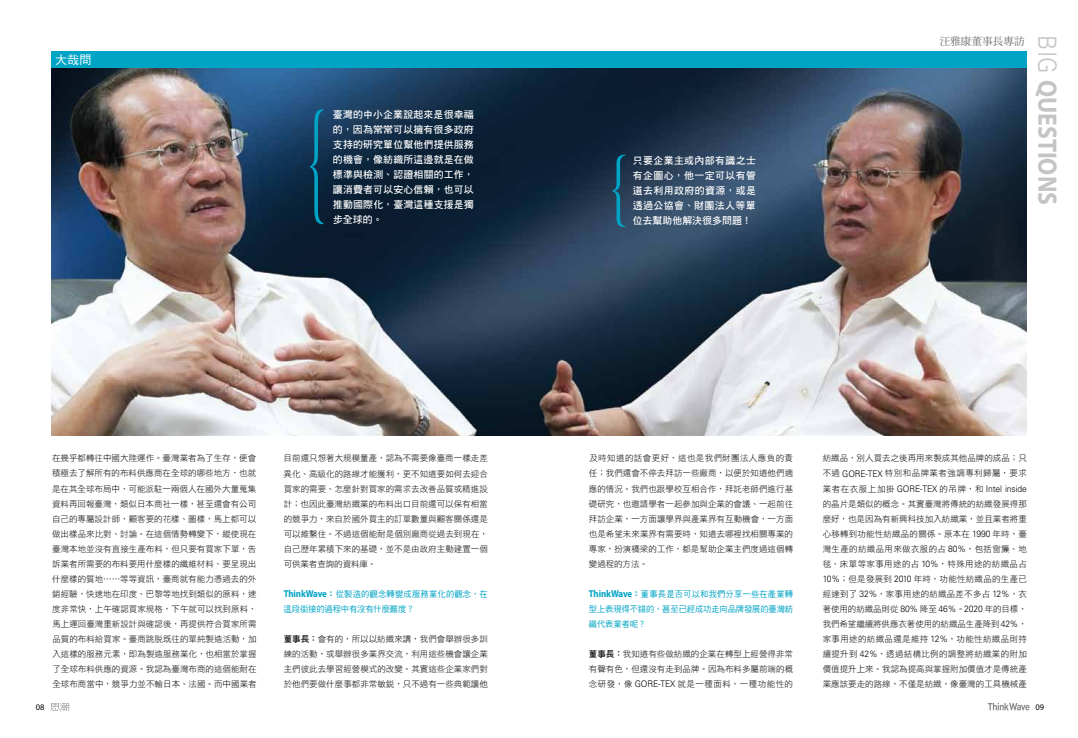
<style>
.page{position:relative;width:1078px;height:738px;background:#fff}
.page>*{position:absolute;margin:0;border:0;box-sizing:border-box;transform-origin:0 0}
.t1{font:700 26.7px "Myriad Pro";color:#c3c4c4;scale:.89 1}
.t2{font:12px "DF Hei Std W5";color:#fff}
.t3{font:10.6px "DF Ming Std W7";color:#797878}
.t4{font:9.9px/15px "DF Hei Std W7";letter-spacing:.015em;color:#fff;text-align:justify}
.t5{font:300 9.1px "Univers LT Std";letter-spacing:-.01em;color:#000;scale:.93 1}
.t6{font:8.5px/15px "DF Hei Std W3";color:#000;text-align:justify}
.t7{font:8.5px/15px "DF Hei Std W5";letter-spacing:-.01em;color:#00a4c5;text-align:justify}
.t8{font:8.5px/15px "DF Hei Std W5";letter-spacing:.03em;color:#00a4c5}
.t9{font:8.5px "Myriad Pro";color:#000}
.s1{font-family:"Univers LT Std";font-weight:300;font-size:24.9px}
.s2{font-family:"Myriad Pro";font-weight:700;font-size:10px}
.s3{font-family:"DF Hei Std W9"}
.s4{font-family:"DF Hei Std W7"}
.s5{font-family:"Univers LT Std";font-weight:300;font-size:9.1px}
.s6{font-family:"DF Hei Std W3";font-weight:400;font-size:8.5px}
</style>
<div class="page">
<svg style="left:987px;top:703px;width:42px;height:6px"></svg>
<svg style="left:50px;top:703px;width:19px;height:7px"></svg>
<img style="left:51px;top:67px;width:975px;height:368px">
<svg style="left:309px;top:109px;width:14px;height:115px;background:#0c4c6a"></svg>
<svg style="left:611px;top:154px;width:14px;height:73px"></svg>
<div style="left:51px;top:51px;width:975px;height:16px;background:#00a4c5"></div>
<h2 class="t2" style="left:55px;top:53px;width:38px">大哉問</h2>
<p class="t4" style="left:333px;top:106px;width:142px">臺灣的中小企業說起來是很幸福的，因為常常可以擁有很多政府支持的研究單位幫他們提供服務的機會，像紡織所這邊就是在做標準與檢測、認證相關的工作，讓消費者可以安心信賴，也可以推動國際化，臺灣這種支援是獨步全球的。</p>
<p class="t4" style="left:632px;top:153px;width:125px">只要企業主或內部有識之士有企圖心，他一定可以有管道去利用政府的資源，或是透過公協會、財團法人等單位去幫助他解決很多問題！</p>
<p class="t3" style="left:939px;top:35px;width:87px">汪雅康董事長專訪</p>
<h1 class="t1" style="left:1064px;top:35px;width:192px;rotate:90deg"><span class="s1">BIG</span> QUESTIONS</h1>
<p class="t6" style="left:52px;top:450px;width:206px">在幾乎都轉往中國大陸運作。臺灣業者為了生存，便會積極去了解所有的布料供應商在全球的哪些地方，也就是在其全球布局中，可能派駐一兩個人在國外大量蒐集資料再回報臺灣，類似日本商社一樣，甚至還會有公司自己的專屬設計師，顧客要的花樣、圖樣，馬上都可以做出樣品來比對、討論。在這個情勢轉變下，縱使現在臺灣本地並沒有直接生產布料，但只要有買家下單，告訴業者所需要的布料要用什麼樣的纖維材料、要呈現出什麼樣的質地⋯⋯等等資訊，臺商就有能力憑過去的外銷經驗，快速地在印度、巴黎等地找到類似的原料，速度非常快，上午確認買家規格，下午就可以找到原料，馬上運回臺灣重新設計與確認後，再提供符合買家所需品質的布料給買家。臺商跳脫既往的單純製造活動，加入這樣的服務元素，即為製造服務業化，也相當於掌握了全球布料供應的資源。我認為臺灣布商的這個能耐在全球布商當中，競爭力並不輸日本、法國。而中國業者</p>
<p class="t6" style="left:588px;top:450px;width:206px">及時知道的話會更好，這也是我們財團法人應負的責任；我們還會不停去拜訪一些廠商，以便於知道他們適應的情況。我們也跟學校互相合作，拜託老師們進行基礎研究，也邀請學者一起參加與企業的會議、一起前往拜訪企業，一方面讓學界與產業界有互動機會，一方面也是希望未來業界有需要時，知道去哪裡找相關專業的專家，扮演橋梁的工作，都是幫助企業主們度過這個轉變過程的方法。</p>
<p class="t6" style="left:283px;top:450px;width:206px">目前還只想著大規模量產，認為不需要像臺商一樣走差異化、高級化的路線才能獲利，更不知道要如何去迎合買家的需要、怎麼針對買家的需求去改善品質或精進設計；也因此臺灣紡織業的布料出口目前還可以保有相當的競爭力，來自於國外買主的訂單數量與顧客關係還是可以維繫住。不過這個能耐是個別廠商從過去到現在，自己歷年累積下來的基礎，並不是由政府主動建置一個可供業者查詢的資料庫。</p>
<p class="t8" style="left:283px;top:585px;width:206px"><span class="s2">ThinkWave</span><span class="s3">：</span>從製造的觀念轉變成服務業化的觀念，在這段銜接的過程中有沒有什麼難度？</p>
<p class="t6" style="left:283px;top:630px;width:206px"><span class="s4">董事長：</span>會有的，所以以紡織來講，我們會舉辦很多訓練的活動，或舉辦很多業界交流，利用這些機會讓企業主們彼此去學習經營模式的改變。其實這些企業家們對於他們要做什麼事都非常敏銳，只不過有一些典範讓他</p>
<p class="t7" style="left:588px;top:585px;width:206px"><span class="s2">ThinkWave</span><span class="s3">：</span>董事長是否可以和我們分享一些在產業轉型上表現得不錯的，甚至已經成功走向品牌發展的臺灣紡織代表業者呢？</p>
<p class="t6" style="left:588px;top:645px;width:206px"><span class="s4">董事長：</span>我知道有些做紡織的企業在轉型上經營得非常有聲有色，但還沒有走到品牌。因為布料多屬前端的概念研發，像 <span class="s5">GORE-TEX</span> 就是一種面料，一種功能性的</p>
<p class="t6" style="left:822px;top:450px;width:206px">紡織品，別人買去之後再用來製成其他品牌的成品；只不過 <span class="s5">GORE-TEX</span> 特別和品牌業者強調專利歸屬，要求</p>
<p class="t5" style="left:822px;top:482px;width:221px"><span class="s6">業者在衣服上加掛</span> GORE-TEX <span class="s6">的吊牌，和</span> Intel inside</p>
<p class="t6" style="left:822px;top:495px;width:206px">的晶片是類似的概念。其實臺灣將傳統的紡織發展得那麼好，也是因為有新興科技加入紡織業，並且業者將重心移轉到功能性紡織品的關係。原本在 <span class="s5">1990</span> 年時，臺灣生產的紡織品用來做衣服的占 <span class="s5">80%</span>，包括窗簾、地毯、床單等家事用途的占 <span class="s5">10%</span>，特殊用途的紡織品占<span class="s5">10%</span>；但是發展到 <span class="s5">2010</span> 年時，功能性紡織品的生產已經達到了 <span class="s5">32%</span>，家事用途的紡織品差不多占 <span class="s5">12%</span>，衣著使用的紡織品則從 <span class="s5">80%</span> 降至 <span class="s5">46%</span>。<span class="s5">2020</span> 年的目標，我們希望繼續將供應衣著使用的紡織品生產降到<span class="s5">42%</span>，家事用途的紡織品還是維持 <span class="s5">12%</span>，功能性紡織品則持續提升到 <span class="s5">42%</span>，透過結構比例的調整將紡織業的附加價值提升上來。我認為提高與掌握附加價值才是傳統產業應該要走的路線，不僅是紡織，像臺灣的工具機械產</p>
<p class="t9" style="left:36px;top:701px;width:10px">08</p>
<p class="t9" style="left:1035px;top:701px;width:10px">09</p>
</div>
